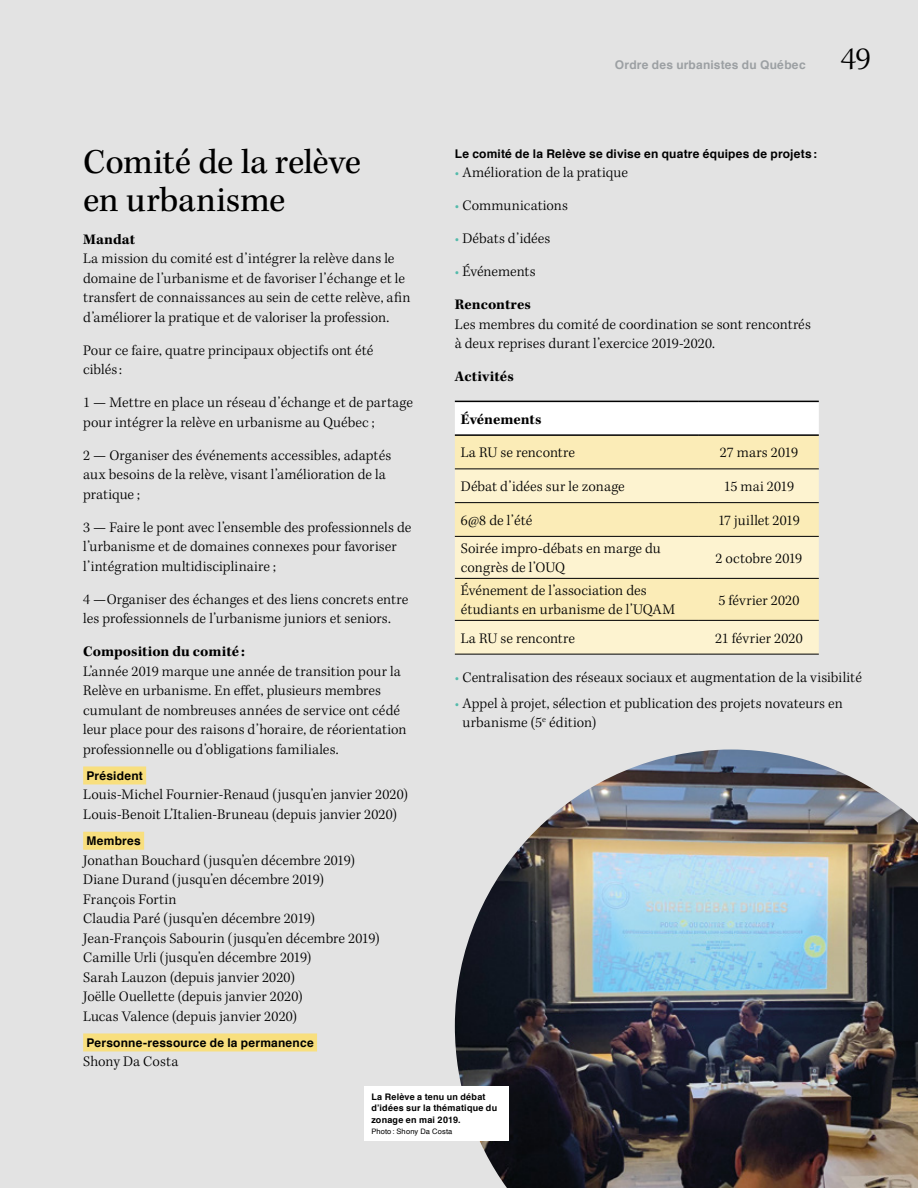
<style>
.page{position:relative;width:918px;height:1188px;background:#e3e3e3}
.page>*{position:absolute;margin:0;border:0;box-sizing:border-box;transform-origin:0 0}
.t1{font:36px/37.5px "Kepler Std";letter-spacing:-.01em;color:#000}
.t2{font:300 33px "Kepler Std";color:#000}
.t3{font:300 15px/19.5px "Kepler Std";letter-spacing:.005em;color:#000}
.t4{font:700 15px "Kepler Std";color:#000}
.t5{font:700 12px "Helvetica";letter-spacing:.015em;color:#000}
.t6{font:700 12px "Helvetica";letter-spacing:.015em;color:#9ca0a3}
.t7{font:700 9px/12px "Helvetica";letter-spacing:.025em;color:#000}
.t8{font:7.5px "Helvetica";letter-spacing:.02em;color:#000}
.s1{color:#54bbab}
</style>
<div class="page">
<div style="left:83px;top:766px;width:63px;height:18px;background:#f8df7e"></div>
<div style="left:83px;top:832px;width:61px;height:18px;background:#f8df7e"></div>
<div style="left:83px;top:1033px;width:234px;height:18px;background:#f8df7e"></div>
<div style="left:455px;top:403px;width:364px;height:31px;background:#fff"></div>
<div style="left:455px;top:436px;width:364px;height:33px;background:#fbecb7"></div>
<svg style="left:455px;top:470px;width:364px;height:184px;background:#faeec4"></svg>
<hr style="left:455px;top:469px;width:244px;height:1px;background:#000">
<hr style="left:699px;top:469px;width:120px;height:1px;background:#000">
<hr style="left:455px;top:502px;width:244px;height:1px;background:#000">
<hr style="left:699px;top:502px;width:120px;height:1px;background:#000">
<hr style="left:455px;top:536px;width:244px;height:1px;background:#000">
<hr style="left:699px;top:536px;width:120px;height:1px;background:#000">
<hr style="left:455px;top:578px;width:244px;height:1px;background:#000">
<hr style="left:699px;top:578px;width:120px;height:1px;background:#000">
<hr style="left:455px;top:620px;width:244px;height:1px;background:#000">
<hr style="left:699px;top:620px;width:120px;height:1px;background:#000">
<hr style="left:455px;top:654px;width:244px;height:1px;background:#000">
<hr style="left:699px;top:654px;width:120px;height:1px;background:#000">
<hr style="left:455px;top:401px;width:244px;height:1px;background:#000">
<hr style="left:699px;top:401px;width:120px;height:1px;background:#000">
<hr style="left:455px;top:434px;width:244px;height:2px;background:#000">
<hr style="left:699px;top:434px;width:120px;height:2px;background:#000">
<img style="left:455px;top:750px;width:463px;height:438px">
<div style="left:365px;top:1086px;width:144px;height:55px;background:#fff"></div>
<h1 class="t1" style="left:83px;top:145px;width:280px">Comité de la relève en urbanisme</h1>
<p class="t4" style="left:83px;top:231px;width:54px">Mandat</p>
<p class="t3" style="left:83px;top:249px;width:329px">La mission du comité est d’intégrer la relève dans le domaine de l’urbanisme et de favoriser l’échange et le transfert de connaissances au sein de cette relève, afin d’améliorer la pratique et de valoriser la profession.</p>
<p class="t3" style="left:83px;top:341px;width:292px">Pour ce faire, quatre principaux objectifs ont été ciblés:</p>
<p class="t3" style="left:83px;top:393px;width:331px">1 — Mettre en place un réseau d’échange et de partage pour intégrer la relève en urbanisme au Québec ;</p>
<p class="t3" style="left:83px;top:446px;width:310px">2 — Organiser des événements accessibles, adaptés aux besoins de la relève, visant l’amélioration de la pratique ;</p>
<p class="t3" style="left:83px;top:518px;width:330px">3 — Faire le pont avec l’ensemble des professionnels de l’urbanisme et de domaines connexes pour favoriser l’intégration multidisciplinaire ;</p>
<p class="t3" style="left:83px;top:590px;width:327px">4 —Organiser des échanges et des liens concrets entre les professionnels de l’urbanisme juniors et seniors.</p>
<p class="t4" style="left:83px;top:643px;width:163px">Composition du comité :</p>
<p class="t3" style="left:83px;top:662px;width:325px">L’année 2019 marque une année de transition pour la Relève en urbanisme. En effet, plusieurs membres cumulant de nombreuses années de service ont cédé leur place pour des raisons d’horaire, de réorientation professionnelle ou d’obligations familiales.</p>
<p class="t5" style="left:87px;top:766px;width:58px">Président</p>
<p class="t3" style="left:83px;top:786px;width:326px">Louis-Michel Fournier-Renaud (jusqu’en janvier 2020)<br>Louis-Benoit L’Italien-Bruneau (depuis janvier 2020)</p>
<p class="t5" style="left:87px;top:831px;width:56px">Membres</p>
<p class="t3" style="left:83px;top:851px;width:298px">Jonathan Bouchard (jusqu’en décembre 2019)<br>Diane Durand (jusqu’en décembre 2019)<br>François Fortin<br>Claudia Paré (jusqu’en décembre 2019)<br>Jean-François Sabourin (jusqu’en décembre 2019)<br>Camille Urli (jusqu’en décembre 2019)<br>Sarah Lauzon (depuis janvier 2020)<br>Joëlle Ouellette (depuis janvier 2020)<br>Lucas Valence (depuis janvier 2020)</p>
<p class="t5" style="left:87px;top:1033px;width:229px">Personne-ressource de la permanence</p>
<p class="t3" style="left:83px;top:1053px;width:97px">Shony Da Costa</p>
<p class="t6" style="left:615px;top:55px;width:192px">Ordre des urbanistes du Québec</p>
<h2 class="t2" style="left:841px;top:40px;width:32px">49</h2>
<p class="t5" style="left:455px;top:144px;width:364px">Le comité de la Relève se divise en quatre équipes de projets:</p>
<p class="t3" style="left:455px;top:163px;width:175px"><span class="s1">•</span> Amélioration de la pratique</p>
<p class="t3" style="left:455px;top:196px;width:115px"><span class="s1">•</span> Communications</p>
<p class="t3" style="left:455px;top:229px;width:97px"><span class="s1">•</span> Débats d’idées</p>
<p class="t3" style="left:455px;top:262px;width:82px"><span class="s1">•</span> Événements</p>
<p class="t4" style="left:455px;top:296px;width:78px">Rencontres</p>
<p class="t3" style="left:455px;top:315px;width:358px">Les membres du comité de coordination se sont rencontrés à deux reprises durant l’exercice 2019-2020.</p>
<p class="t4" style="left:455px;top:368px;width:60px">Activités</p>
<p class="t4" style="left:461px;top:410px;width:82px">Événements</p>
<p class="t3" style="left:461px;top:443px;width:116px">La RU se rencontre</p>
<p class="t3" style="left:720px;top:443px;width:80px">27 mars 2019</p>
<p class="t3" style="left:461px;top:477px;width:165px">Débat d’idées sur le zonage</p>
<p class="t3" style="left:724px;top:477px;width:72px">15 mai 2019</p>
<p class="t3" style="left:461px;top:511px;width:73px">6@8 de l’été</p>
<p class="t3" style="left:718px;top:511px;width:83px">17 juillet 2019</p>
<p class="t3" style="left:461px;top:539px;width:201px">Soirée impro-débats en marge du congrès de l’OUQ</p>
<p class="t3" style="left:716px;top:549px;width:88px">2 octobre 2019</p>
<p class="t3" style="left:461px;top:581px;width:216px">Événement de l’association des étudiants en urbanisme de l’UQAM</p>
<p class="t3" style="left:718px;top:591px;width:82px">5 février 2020</p>
<p class="t3" style="left:461px;top:629px;width:116px">La RU se rencontre</p>
<p class="t3" style="left:715px;top:629px;width:89px">21 février 2020</p>
<p class="t3" style="left:455px;top:668px;width:409px"><span class="s1">•</span> Centralisation des réseaux sociaux et augmentation de la visibilité</p>
<p class="t3" style="left:462px;top:694px;width:382px;text-indent:-8px"><span class="s1">•</span> Appel à projet, sélection et publication des projets novateurs en urbanisme (5<sup>e</sup> édition)</p>
<p class="t7" style="left:371px;top:1090px;width:127px">La Relève a tenu un débat d’idées sur la thématique du zonage en mai 2019.</p>
<p class="t8" style="left:371px;top:1126px;width:83px">Photo: Shony Da Costa</p>
</div>
